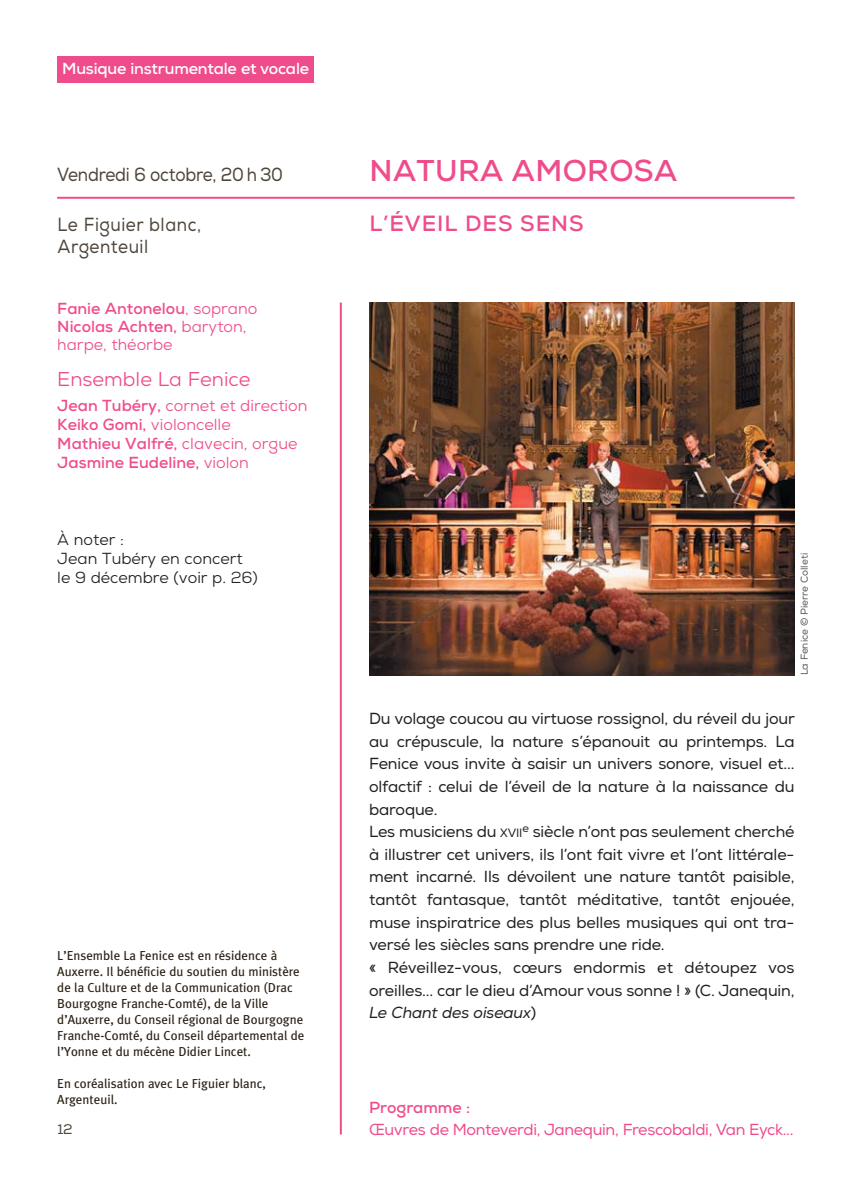
<style>
.page{position:relative;width:852px;height:1192px;background:#fff}
.page>*{position:absolute;margin:0;border:0;box-sizing:border-box;transform-origin:0 0}
.t1{font:700 30px "Nexa";letter-spacing:.015em;color:#ef4c8c}
.t2{font:700 22px "Nexa";letter-spacing:.045em;color:#ef4c8c}
.t3{font:20px "Nexa";color:#ef4c8c}
.t4{font:19px "Nexa";letter-spacing:.03em;color:#4f463b;scale:.9 1}
.t5{font:19px "Nexa";letter-spacing:-.015em;color:#4f463b;scale:.9 1}
.t6{font:16px/22.6px "Nexa";letter-spacing:-.01em;color:#231f20}
.t7{font:700 16px/19.2px "Nexa";color:#ef4c8c}
.t8{font:16px/18px "Nexa";color:#ef4c8c}
.t9{font:16px "Nexa";letter-spacing:-.02em;color:#ef4c8c}
.t10{font:16px/19.2px "Nexa";color:#231f20}
.t11{font:700 16px "Nexa";letter-spacing:-.01em;color:#fff}
.t12{font:14px "Nexa";color:#4f463b}
.t13{font:13px/16px "Meta Plus";color:#2a2015}
.t14{font:10px "Nexa";color:#58595b}
.s1{font-weight:700}
.s2{font-weight:400}
.s3{font-size:12px}
.s4{font-style:italic}
</style>
<div class="page">
<hr style="left:57px;top:197px;width:737px;height:2px;background:#ef4c8c">
<hr style="left:340px;top:303px;width:2px;height:831px;background:#ef4c8c">
<div style="left:57px;top:56px;width:257px;height:27px;background:#ef4c8c"></div>
<img style="left:369px;top:302px;width:425px;height:373px">
<p class="t11" style="left:62px;top:63px;width:248px">Musique instrumentale et vocale</p>
<p class="t5" style="left:57px;top:167px;width:252px">Vendredi 6 octobre, 20 h 30</p>
<h1 class="t1" style="left:369px;top:160px;width:309px">NATURA AMOROSA</h1>
<p class="t4" style="left:57px;top:217px;width:161px">Le Figuier blanc,</p>
<h2 class="t2" style="left:369px;top:215px;width:216px">L’ÉVEIL DES SENS</h2>
<p class="t4" style="left:57px;top:239px;width:102px">Argenteuil</p>
<p class="t8" style="left:57px;top:302px;width:201px"><span class="s1">Fanie Antonelou</span>, soprano<br><span class="s1">Nicolas Achten,</span> baryton, harpe, théorbe</p>
<p class="t3" style="left:57px;top:371px;width:195px">Ensemble La Fenice</p>
<p class="t7" style="left:57px;top:398px;width:252px">Jean Tubéry, <span class="s2">cornet et direction<br></span>Keiko Gomi, <span class="s2">violoncelle<br></span>Mathieu Valfré, <span class="s2">clavecin, orgue<br></span>Jasmine Eudeline, <span class="s2">violon</span></p>
<p class="t10" style="left:57px;top:532px;width:202px">À noter :<br>Jean Tubéry en concert le 9 décembre (voir p. 26)</p>
<p class="t13" style="left:57px;top:948px;width:248px">L’Ensemble La Fenice est en résidence à Auxerre. Il bénéficie du soutien du ministère de la Culture et de la Communication (Drac Bourgogne Franche-Comté), de la Ville d’Auxerre, du Conseil régional de Bourgogne Franche-Comté, du Conseil départemental de l’Yonne et du mécène Didier Lincet.</p>
<p class="t13" style="left:57px;top:1076px;width:210px">En coréalisation avec Le Figuier blanc,<br>Argenteuil.</p>
<p class="t12" style="left:57px;top:1124px;width:17px">12</p>
<p class="t14" style="left:800px;top:675px;width:124px;rotate:-90deg">La Fenice © Pierre Colleti</p>
<p class="t6" style="left:369px;top:710px;width:427px">Du volage coucou au virtuose rossignol, du réveil du jour au crépuscule, la nature s’épanouit au printemps. La Fenice vous invite à saisir un univers sonore, visuel et... olfactif : celui de l’éveil de la nature à la naissance du baroque.<br>Les musiciens du <span class="s3">XVII</span><sup>e</sup> siècle n’ont pas seulement cherché à illustrer cet univers, ils l’ont fait vivre et l’ont littérale&shy;ment incarné. Ils dévoilent une nature tantôt paisible, tantôt fantasque, tantôt méditative, tantôt enjouée, muse inspiratrice des plus belles musiques qui ont tra&shy;versé les siècles sans prendre une ride.<br>« Réveillez-vous, cœurs endormis et détoupez vos oreilles... car le dieu d’Amour vous sonne ! » (C. Janequin, <span class="s4">Le Chant des oiseaux</span>)</p>
<p class="t7" style="left:369px;top:1100px;width:102px">Programme :</p>
<p class="t9" style="left:369px;top:1123px;width:426px">Œuvres de Monteverdi, Janequin, Frescobaldi, Van Eyck...</p>
</div>
